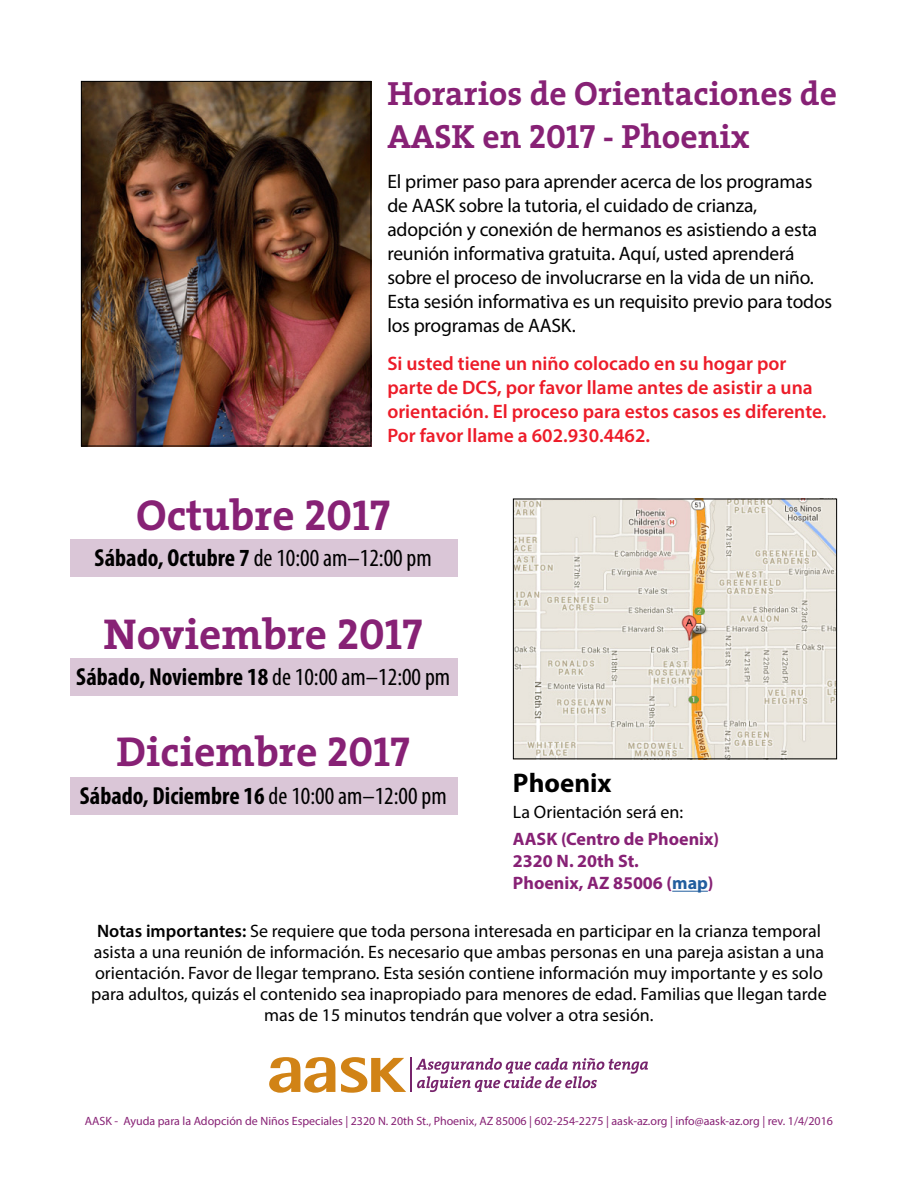
<style>
.page{position:relative;width:918px;height:1188px;background:#fff}
.page>*{position:absolute;margin:0;border:0;box-sizing:border-box;transform-origin:0 0}
.t1{font:700 43.5px "The Serif";color:#872175}
.t2{font:700 42px "The Serif";color:#872175}
.t3{font:700 33.75px/42.2px "The Serif";color:#872175}
.t4{font:700 27px "Myriad Pro";color:#000}
.t5{font:700 condensed 24.75px "Myriad Pro";color:#000}
.t6{font:condensed 24.75px "Myriad Pro";color:#000}
.t7{font:19.5px/24px "Myriad Pro";letter-spacing:-.01em;color:#000}
.t8{font:600 19.5px/24px "Myriad Pro";color:#ed1c29}
.t9{font:18px/21px "Myriad Pro";color:#000;text-align:center}
.t10{font:700 18px/22.2px "Myriad Pro";color:#872175}
.t11{font:12px "Myriad Pro";color:#872175}
.s1{font-family:"The Serif Bold Caps";font-weight:400}
.s2{font-weight:700}
.s3{font-weight:400}
.s4{color:#215e9e}
.s5{font-weight:600}
</style>
<div class="page">
<svg style="left:269px;top:1057px;width:66px;height:36px"></svg>
<svg style="left:341px;top:1057px;width:65px;height:36px"></svg>
<hr style="left:411px;top:1058px;width:1px;height:34px;background:#77246c">
<svg style="left:416px;top:1058px;width:232px;height:34px"></svg>
<div style="left:70px;top:540px;width:388px;height:37px;background:#dac6d7"></div>
<div style="left:70px;top:659px;width:388px;height:37px;background:#dac6d7"></div>
<img style="left:83px;top:83px;width:286px;height:361px">
<div style="left:81px;top:81px;width:290px;height:365px;border:1px solid #000"></div>
<hr style="left:672px;top:891px;width:36px;height:1px;background:#215e9e">
<img style="left:515px;top:501px;width:320px;height:256px">
<div style="left:513px;top:499px;width:324px;height:260px;border:1px solid #000"></div>
<div style="left:70px;top:777px;width:388px;height:37px;background:#dac6d7"></div>
<h3 class="t3" style="left:387px;top:72px;width:451px">Horarios de Orientaciones de<br>AASK en <span class="s1">2017 -</span> Phoenix</h3>
<p class="t7" style="left:387px;top:169px;width:446px">El primer paso para aprender acerca de los programas de AASK sobre la tutoria, el cuidado de crianza, adopción y conexión de hermanos es asistiendo a esta reunión informativa gratuita. Aquí, usted aprenderá sobre el proceso de involucrarse en la vida de un niño.<br>Esta sesión informativa es un requisito previo para todos los programas de AASK.</p>
<p class="t8" style="left:387px;top:351px;width:441px">Si usted tiene un niño colocado en su hogar por parte de DCS, por favor llame antes de asistir a una orientación. El proceso para estos casos es diferente.<br>Por favor llame a 602.930.4462.</p>
<h1 class="t1" style="left:136px;top:479px;width:256px">Octubre <span class="s1">2017</span></h1>
<h3 class="t6" style="left:95px;top:543px;width:339px"><span class="s2">Sábado, Octubre 7</span> de 10:00 am–12:00 pm</h3>
<h1 class="t1" style="left:104px;top:598px;width:321px">Noviembre <span class="s1">2017</span></h1>
<h3 class="t5" style="left:76px;top:661px;width:376px">Sábado, Noviembre 18 <span class="s3">de 10:00 am–12:00 pm</span></h3>
<h2 class="t2" style="left:116px;top:717px;width:295px">Diciembre <span class="s1">2017</span></h2>
<h3 class="t5" style="left:80px;top:780px;width:369px">Sábado, Diciembre 16 <span class="s3">de 10:00 am–12:00 pm</span></h3>
<h3 class="t4" style="left:513px;top:765px;width:100px">Phoenix</h3>
<p class="t9" style="left:513px;top:801px;width:172px">La Orientación será en:</p>
<p class="t10" style="left:513px;top:827px;width:208px">AASK (Centro de Phoenix)<br>2320 N. 20th St.<br>Phoenix, AZ 85006 (<span class="s4">map</span>)</p>
<p class="t9" style="left:91px;top:920px;width:737px"><span class="s5">Notas importantes:</span> Se requiere que toda persona interesada en participar en la crianza temporal asista a una reunión de información. Es necesario que ambas personas en una pareja asistan a una orientación. Favor de llegar temprano. Esta sesión contiene información muy importante y es solo para adultos, quizás el contenido sea inapropiado para menores de edad. Familias que llegan tarde mas de 15 minutos tendrán que volver a otra sesión.</p>
<p class="t11" style="left:85px;top:1114px;width:750px">AASK - Ayuda para la Adopción de Niños Especiales | 2320 N. 20th St., Phoenix, AZ 85006 | 602-254-2275 | aask-az.org | info@aask-az.org | rev. 1/4/2016</p>
</div>
